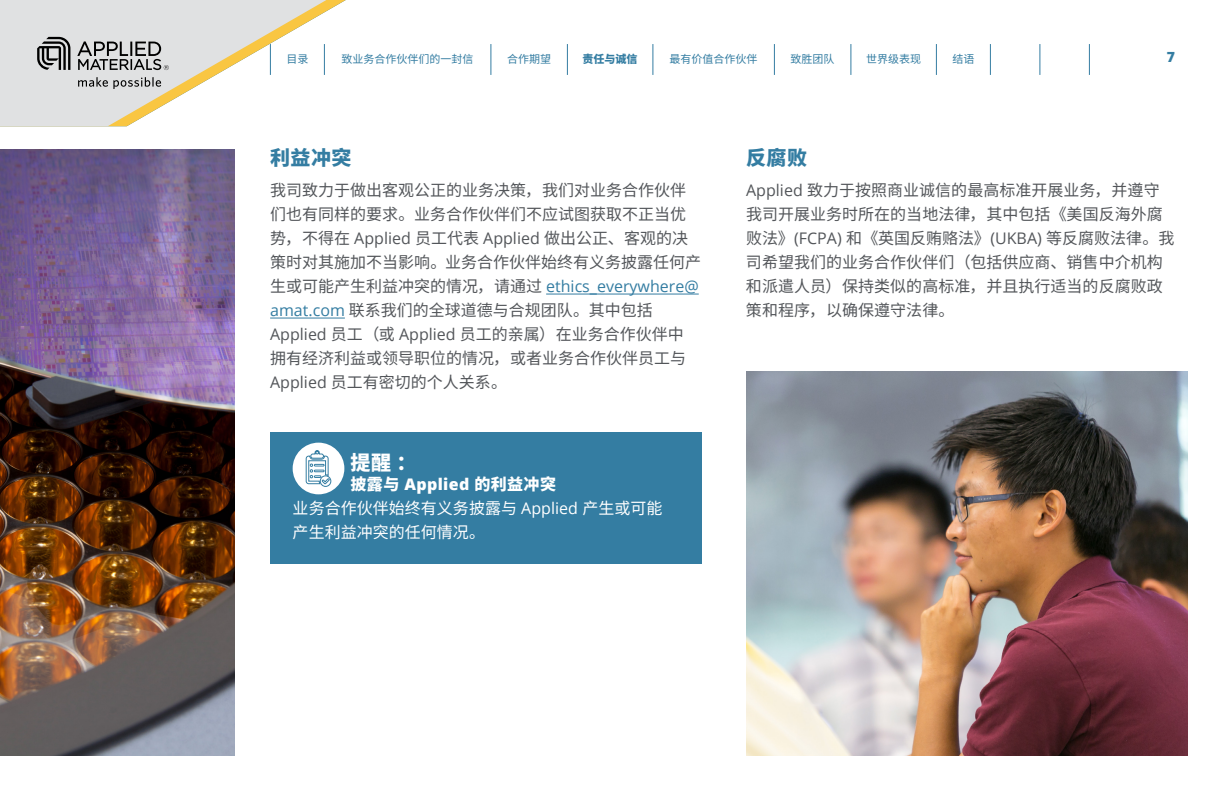
<style>
.page{position:relative;width:1224px;height:792px;background:#fff}
.page>*{position:absolute;margin:0;border:0;box-sizing:border-box;transform-origin:0 0}
.t1{font:800 20px "Source Han Sans CN";letter-spacing:.025em;color:#347da2}
.t2{font:800 20px "Source Han Sans CN";color:#fff}
.t3{font:16px/24px "Source Han Sans CN";color:#53565a}
.t4{font:16px/23.8px "Source Han Sans CN";color:#fff}
.t5{font:16px "Open Sans";color:#347da2}
.t6{font:800 14px "Open Sans";color:#347da2}
.t7{font:11px "Source Han Sans CN";color:#347da2}
.t8{font:800 11px "Source Han Sans CN";color:#347da2}
.s1{font-family:"Open Sans"}
.s2{font-family:"Source Han Sans CN";color:#53565a}
.s3{font-family:"Open Sans";color:#347da2}
.s4{font-weight:800}
.s5{font-family:"Open Sans";font-weight:800}
</style>
<div class="page">
<svg style="left:0;top:0;width:333px;height:127px;fill:#e0e1e2"></svg>
<svg style="left:78px;top:77px;width:83px;height:12px"></svg>
<svg style="left:37px;top:37px;width:33px;height:33px"></svg>
<svg style="left:77px;top:41px;width:92px;height:29px;background:#9fa0a0"></svg>
<hr style="left:270px;top:44px;width:1px;height:31px;background:#347da2">
<hr style="left:324px;top:44px;width:1px;height:31px;background:#347da2">
<hr style="left:491px;top:44px;width:1px;height:31px;background:#347da2">
<hr style="left:567px;top:44px;width:1px;height:31px;background:#347da2">
<hr style="left:653px;top:44px;width:1px;height:31px;background:#347da2">
<hr style="left:774px;top:44px;width:1px;height:31px;background:#347da2">
<hr style="left:851px;top:44px;width:1px;height:31px;background:#347da2">
<hr style="left:936px;top:44px;width:1px;height:31px;background:#347da2">
<hr style="left:990px;top:44px;width:1px;height:31px;background:#347da2">
<hr style="left:1040px;top:44px;width:1px;height:31px;background:#347da2">
<hr style="left:1089px;top:44px;width:1px;height:31px;background:#347da2">
<hr style="left:546px;top:294px;width:153px;height:1px;background:#347da2">
<hr style="left:270px;top:318px;width:75px;height:1px;background:#347da2">
<div style="left:270px;top:432px;width:431px;height:85px;background:#347da2"></div>
<div style="left:270px;top:479px;width:431px;height:85px;background:#347da2"></div>
<div style="left:293px;top:443px;width:51px;height:51px;background:#fff;border-radius:50%"></div>
<svg style="left:305px;top:450px;width:27px;height:37px"></svg>
<img style="left:0;top:150px;width:234px;height:606px">
<img style="left:746px;top:372px;width:442px;height:384px">
<p class="t7" style="left:286px;top:53px;width:23px">目录</p>
<p class="t7" style="left:342px;top:53px;width:133px">致业务合作伙伴们的一封信</p>
<p class="t7" style="left:507px;top:53px;width:46px">合作期望</p>
<p class="t8" style="left:583px;top:53px;width:56px">责任与诚信</p>
<p class="t7" style="left:670px;top:53px;width:89px">最有价值合作伙伴</p>
<p class="t7" style="left:791px;top:53px;width:45px">致胜团队</p>
<p class="t7" style="left:866px;top:53px;width:56px">世界级表现</p>
<p class="t7" style="left:952px;top:53px;width:23px">结语</p>
<p class="t6" style="left:1167px;top:46px;width:10px">7</p>
<p class="t1" style="left:270px;top:146px;width:83px">利益冲突</p>
<p class="t3" style="left:270px;top:179px;width:433px">我司致力于做出客观公正的业务决策，我们对业务合作伙伴们也有同样的要求。业务合作伙伴们不应试图获取不正当优势，不得在 <span class="s1">Applied</span> 员工代表 <span class="s1">Applied</span> 做出公正、客观的决策时对其施加不当影响。业务合作伙伴始终有义务披露任何产</p>
<p class="t5" style="left:270px;top:276px;width:430px"><span class="s2">生或可能产生利益冲突的情况，请通过</span> ethics_everywhere@</p>
<p class="t3" style="left:270px;top:299px;width:418px"><span class="s3">amat.com</span> 联系我们的全球道德与合规团队。其中包括<br><span class="s1">Applied</span> 员工（或 <span class="s1">Applied</span> 员工的亲属）在业务合作伙伴中拥有经济利益或领导职位的情况，或者业务合作伙伴员工与<br><span class="s1">Applied</span> 员工有密切的个人关系。</p>
<p class="t2" style="left:351px;top:451px;width:67px">提醒：</p>
<p class="t4" style="left:293px;top:473px;width:371px;text-indent:58px"><span class="s4">披露与</span> <span class="s5">Applied</span> <span class="s4">的利益冲突<br></span>业务合作伙伴始终有义务披露与 <span class="s1">Applied</span> 产生或可能产生利益冲突的任何情况。</p>
<p class="t1" style="left:746px;top:146px;width:62px">反腐败</p>
<p class="t3" style="left:746px;top:179px;width:430px"><span class="s1">Applied</span> 致力于按照商业诚信的最高标准开展业务，并遵守我司开展业务时所在的当地法律，其中包括《美国反海外腐败法》<span class="s1">(FCPA)</span> 和《英国反贿赂法》<span class="s1">(UKBA)</span> 等反腐败法律。我司希望我们的业务合作伙伴们（包括供应商、销售中介机构和派遣人员）保持类似的高标准，并且执行适当的反腐败政策和程序，以确保遵守法律。</p>
</div>
